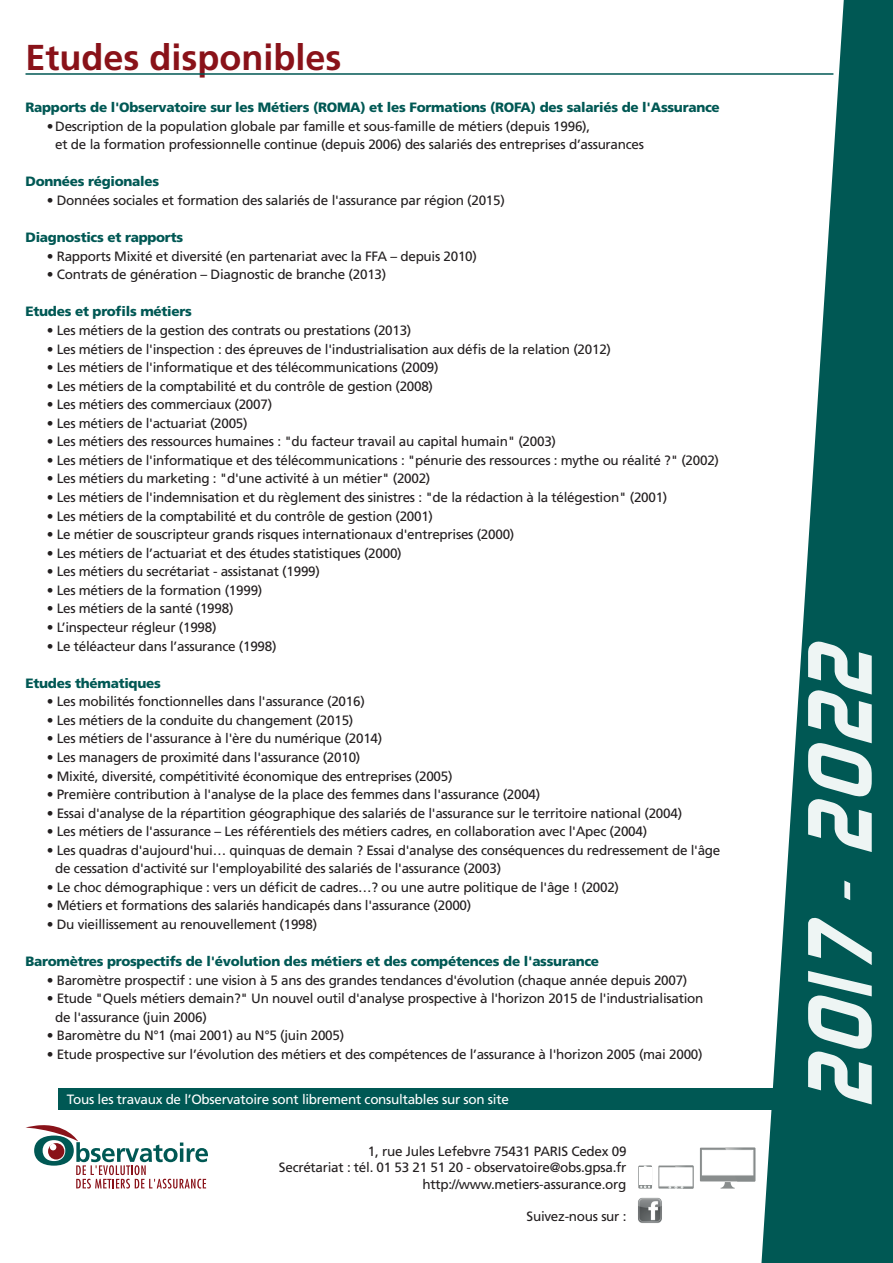
<style>
.page{position:relative;width:893px;height:1263px;background:#fff}
.page>*{position:absolute;margin:0;border:0;box-sizing:border-box;transform-origin:0 0}
.t1{font:700 36px "Frutiger LT Std";color:#891219}
.t2{font:13.5px/18.6px "Frutiger LT Std";letter-spacing:-.02em;color:#231f20}
.t3{font:900 13.5px "Frutiger LT Std";letter-spacing:-.02em;color:#005854}
.t4{font:13.5px "Frutiger LT Std";letter-spacing:-.02em;color:#fff}
</style>
<div class="page">
<div style="left:58px;top:1089px;width:775px;height:21px;background:#005854"></div>
<svg style="left:761px;top:0;width:132px;height:1263px;fill:#005854"></svg>
<hr style="left:26px;top:73px;width:807px;height:2px;background:#005854">
<svg style="left:26px;top:1125px;width:182px;height:63px"></svg>
<svg style="left:658px;top:1165px;width:35px;height:23px"></svg>
<svg style="left:638px;top:1165px;width:14px;height:23px"></svg>
<svg style="left:700px;top:1148px;width:55px;height:40px"></svg>
<img style="left:638px;top:1197px;width:24px;height:26px">
<svg style="left:807px;top:916px;width:67px;height:190px"></svg>
<svg style="left:843px;top:879px;width:9px;height:22px"></svg>
<svg style="left:807px;top:639px;width:66px;height:214px"></svg>
<h1 class="t1" style="left:26px;top:36px;width:318px">Etudes disponibles</h1>
<p class="t3" style="left:26px;top:99px;width:696px">Rapports de l'Observatoire sur les Métiers (ROMA) et les Formations (ROFA) des salariés de l'Assurance</p>
<p class="t2" style="left:55px;top:117px;width:590px;text-indent:-9px">•Description de la population globale par famille et sous-famille de métiers (depuis 1996),<br>et de la formation professionnelle continue (depuis 2006) des salariés des entreprises d’assurances</p>
<p class="t3" style="left:26px;top:174px;width:135px">Données régionales</p>
<p class="t2" style="left:47px;top:191px;width:460px">• Données sociales et formation des salariés de l'assurance par région (2015)</p>
<p class="t3" style="left:26px;top:229px;width:159px">Diagnostics et rapports</p>
<p class="t2" style="left:47px;top:247px;width:432px">• Rapports Mixité et diversité (en partenariat avec la FFA – depuis 2010)</p>
<p class="t2" style="left:47px;top:265px;width:341px">• Contrats de génération – Diagnostic de branche (2013)</p>
<p class="t3" style="left:26px;top:303px;width:168px">Etudes et profils métiers</p>
<p class="t2" style="left:47px;top:321px;width:366px">• Les métiers de la gestion des contrats ou prestations (2013)</p>
<p class="t2" style="left:47px;top:340px;width:566px">• Les métiers de l'inspection : des épreuves de l'industrialisation aux défis de la relation (2012)</p>
<p class="t2" style="left:47px;top:358px;width:393px">• Les métiers de l'informatique et des télécommunications (2009)</p>
<p class="t2" style="left:47px;top:377px;width:388px">• Les métiers de la comptabilité et du contrôle de gestion (2008)</p>
<p class="t2" style="left:47px;top:395px;width:227px">• Les métiers des commerciaux (2007)</p>
<p class="t2" style="left:47px;top:414px;width:202px">• Les métiers de l'actuariat (2005)</p>
<p class="t2" style="left:47px;top:432px;width:511px">• Les métiers des ressources humaines : "du facteur travail au capital humain" (2003)</p>
<p class="t2" style="left:47px;top:451px;width:674px">• Les métiers de l'informatique et des télécommunications : "pénurie des ressources : mythe ou réalité ?" (2002)</p>
<p class="t2" style="left:47px;top:469px;width:385px">• Les métiers du marketing : "d'une activité à un métier" (2002)</p>
<p class="t2" style="left:47px;top:488px;width:622px">• Les métiers de l'indemnisation et du règlement des sinistres : "de la rédaction à la télégestion" (2001)</p>
<p class="t2" style="left:47px;top:507px;width:388px">• Les métiers de la comptabilité et du contrôle de gestion (2001)</p>
<p class="t2" style="left:47px;top:525px;width:469px">• Le métier de souscripteur grands risques internationaux d'entreprises (2000)</p>
<p class="t2" style="left:47px;top:544px;width:356px">• Les métiers de l’actuariat et des études statistiques (2000)</p>
<p class="t2" style="left:47px;top:562px;width:275px">• Les métiers du secrétariat - assistanat (1999)</p>
<p class="t2" style="left:47px;top:581px;width:217px">• Les métiers de la formation (1999)</p>
<p class="t2" style="left:47px;top:599px;width:188px">• Les métiers de la santé (1998)</p>
<p class="t2" style="left:47px;top:618px;width:171px">• L’inspecteur régleur (1998)</p>
<p class="t2" style="left:47px;top:637px;width:231px">• Le téléacteur dans l’assurance (1998)</p>
<p class="t3" style="left:26px;top:675px;width:137px">Etudes thématiques</p>
<p class="t2" style="left:47px;top:692px;width:320px">• Les mobilités fonctionnelles dans l'assurance (2016)</p>
<p class="t2" style="left:47px;top:711px;width:308px">• Les métiers de la conduite du changement (2015)</p>
<p class="t2" style="left:47px;top:729px;width:337px">• Les métiers de l'assurance à l'ère du numérique (2014)</p>
<p class="t2" style="left:47px;top:748px;width:315px">• Les managers de proximité dans l'assurance (2010)</p>
<p class="t2" style="left:47px;top:766px;width:407px">• Mixité, diversité, compétitivité économique des entreprises (2005)</p>
<p class="t2" style="left:47px;top:785px;width:495px">• Première contribution à l'analyse de la place des femmes dans l'assurance (2004)</p>
<p class="t2" style="left:47px;top:804px;width:637px">• Essai d'analyse de la répartition géographique des salariés de l'assurance sur le territoire national (2004)</p>
<p class="t2" style="left:47px;top:822px;width:602px">• Les métiers de l'assurance – Les référentiels des métiers cadres, en collaboration avec l'Apec (2004)</p>
<p class="t2" style="left:55px;top:841px;width:667px;text-indent:-9px">• Les quadras d'aujourd'hui… quinquas de demain ? Essai d'analyse des conséquences du redressement de l'âge de cessation d'activité sur l'employabilité des salariés de l'assurance (2003)</p>
<p class="t2" style="left:47px;top:878px;width:574px">• Le choc démographique : vers un déficit de cadres…? ou une autre politique de l'âge ! (2002)</p>
<p class="t2" style="left:47px;top:896px;width:426px">• Métiers et formations des salariés handicapés dans l'assurance (2000)</p>
<p class="t2" style="left:47px;top:915px;width:272px">• Du vieillissement au renouvellement (1998)</p>
<p class="t3" style="left:26px;top:953px;width:575px">Baromètres prospectifs de l'évolution des métiers et des compétences de l'assurance</p>
<p class="t2" style="left:47px;top:971px;width:642px">• Baromètre prospectif : une vision à 5 ans des grandes tendances d'évolution (chaque année depuis 2007)</p>
<p class="t2" style="left:55px;top:989px;width:650px;text-indent:-9px">• Etude "Quels métiers demain?" Un nouvel outil d'analyse prospective à l'horizon 2015 de l'industrialisation de l'assurance (juin 2006)</p>
<p class="t2" style="left:47px;top:1026px;width:299px">• Baromètre du N°1 (mai 2001) au N°5 (juin 2005)</p>
<p class="t2" style="left:47px;top:1045px;width:657px">• Etude prospective sur l’évolution des métiers et des compétences de l’assurance à l'horizon 2005 (mai 2000)</p>
<p class="t4" style="left:67px;top:1092px;width:443px">Tous les travaux de l’Observatoire sont librement consultables sur son site</p>
<p class="t2" style="left:279px;top:1143px;width:349px;line-height:16.2px;text-align:right">1, rue Jules Lefebvre 75431 PARIS Cedex 09<br>Secrétariat : tél. 01 53 21 51 20 - observatoire@obs.gpsa.fr http://www.metiers-assurance.org</p>
<p class="t2" style="left:527px;top:1207px;width:101px">Suivez-nous sur :</p>
</div>
